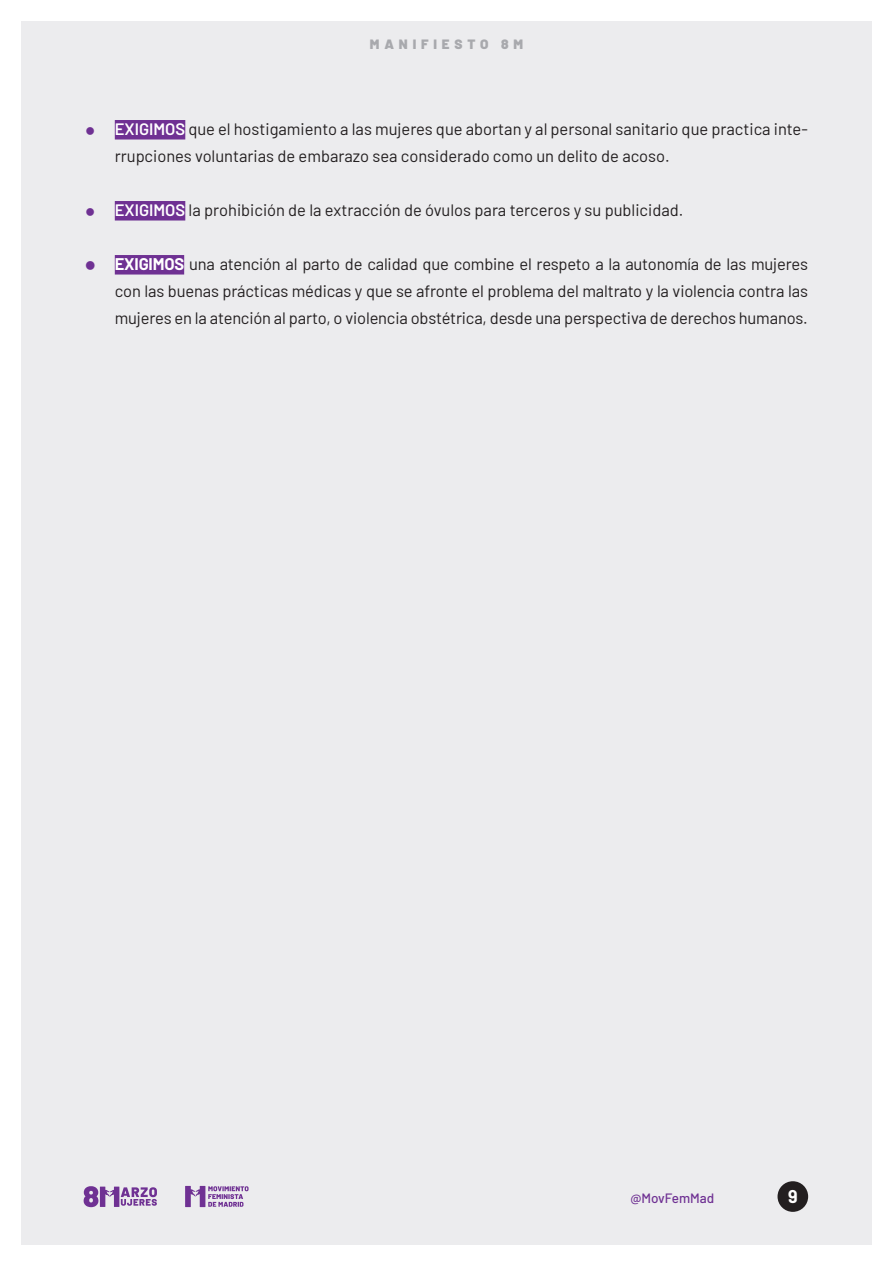
<style>
.page{position:relative;width:893px;height:1263px;background:#fff}
.page>*{position:absolute;margin:0;border:0;box-sizing:border-box;transform-origin:0 0}
.t1{font:700 18px "Barlow";color:#fff}
.t2{font:16.5px/27px "Barlow";color:#231f20}
.t3{font:900 13.5px "Barlow";letter-spacing:.36em;color:#a8a9ad}
.t4{font:500 13.5px "Barlow";color:#6f3193}
.s1{font-size:33px;color:#6f3193}
.s2{font-weight:600;color:#fff}
.s3{font-weight:700;font-size:33px;color:#6f3193}
.s4{font-weight:700;color:#fff}
</style>
<div class="page">
<div style="left:21px;top:21px;width:851px;height:1224px;background:#ececee"></div>
<svg style="left:185px;top:1186px;width:64px;height:21px"></svg>
<svg style="left:84px;top:1186px;width:73px;height:21px"></svg>
<div style="left:777px;top:1181px;width:31px;height:31px;background:#231f20;border-radius:50%"></div>
<div style="left:115px;top:120px;width:70px;height:20px;background:#6f3193"></div>
<div style="left:115px;top:201px;width:70px;height:20px;background:#6f3193"></div>
<div style="left:115px;top:255px;width:69px;height:20px;background:#6f3193"></div>
<p class="t3" style="left:370px;top:34px;width:155px">MANIFIESTO 8M</p>
<p class="t2" style="left:115px;top:114px;width:695px;text-indent:-30px"><span class="s1">•</span> <span class="s2">EXIGIMOS</span> que el hostigamiento a las mujeres que abortan y al personal sanitario que practica inte&shy;rrupciones voluntarias de embarazo sea considerado como un delito de acoso.</p>
<p class="t2" style="left:85px;top:195px;width:600px"><span class="s1">•</span> <span class="s2">EXIGIMOS</span> la prohibición de la extracción de óvulos para terceros y su publicidad.</p>
<p class="t2" style="left:115px;top:249px;width:695px;text-align:justify;text-indent:-30px"><span class="s3">•</span> <span class="s4">EXIGIMOS</span> una atención al parto de calidad que combine el respeto a la autonomía de las mujeres con las buenas prácticas médicas y que se afronte el problema del maltrato y la violencia contra las mujeres en la atención al parto, o violencia obstétrica, desde una perspectiva de derechos humanos.</p>
<p class="t4" style="left:630px;top:1188px;width:86px">@MovFemMad</p>
<p class="t1" style="left:788px;top:1183px;width:11px">9</p>
</div>
